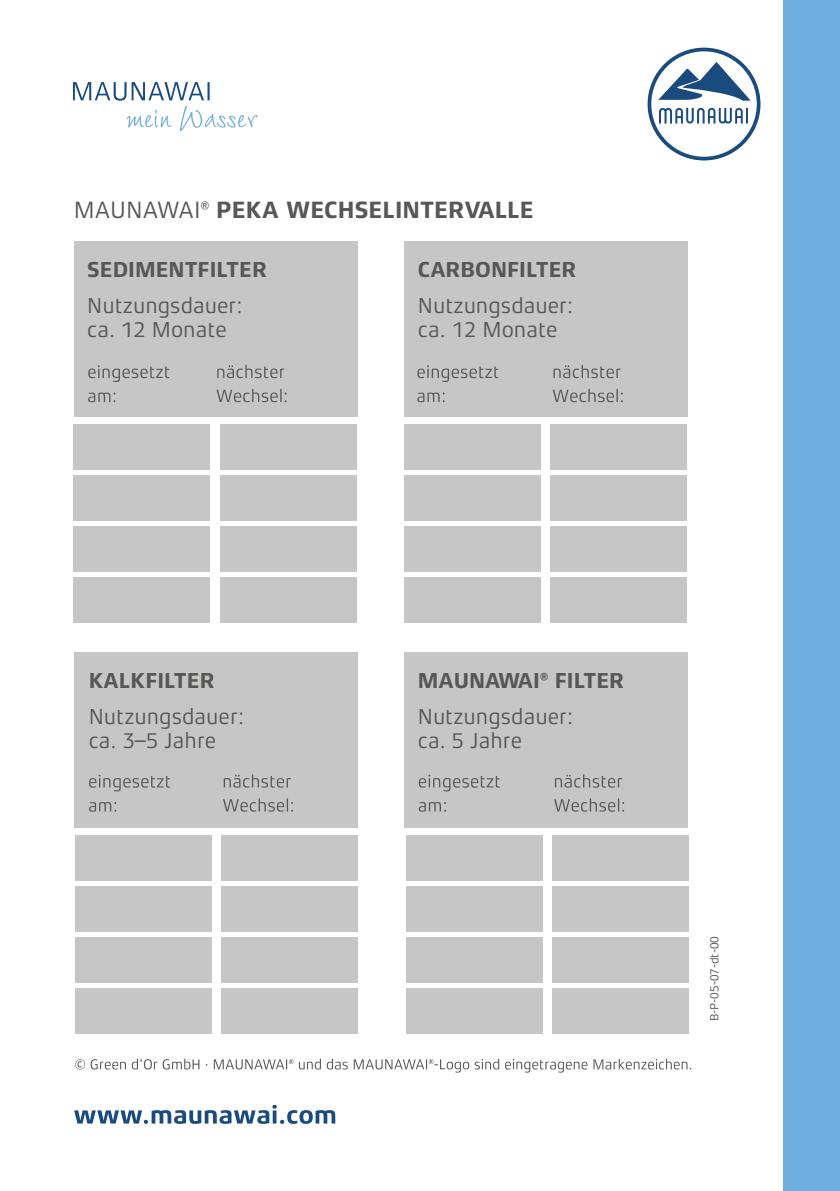
<style>
.page{position:relative;width:840px;height:1191px;background:#fff}
.page>*{position:absolute;margin:0;border:0;box-sizing:border-box;transform-origin:0 0}
.t1{font:700 24px "Xenois Sans Pro";color:#575756}
.t2{font:22px/24px "Xenois Sans Pro";color:#575756}
.t3{font:700 22px "Xenois Sans Pro";color:#575756}
.t4{font:12px "Xenois Sans Pro";letter-spacing:-.01em;color:#575756}
.s1{font-weight:400}
</style>
<div class="page">
<div style="left:782px;top:0;width:57px;height:1191px;background:#70aedf"></div>
<svg style="left:647px;top:48px;width:113px;height:112px"></svg>
<svg style="left:75px;top:1058px;width:616px;height:14px"></svg>
<svg style="left:73px;top:82px;width:184px;height:49px"></svg>
<svg style="left:74px;top:1104px;width:261px;height:19px"></svg>
<div style="left:404px;top:241px;width:283px;height:176px;background:#c6c6c6"></div>
<div style="left:74px;top:652px;width:283px;height:176px;background:#c6c6c6"></div>
<div style="left:74px;top:241px;width:283px;height:176px;background:#c6c6c6"></div>
<div style="left:74px;top:424px;width:136px;height:46px;background:#c6c6c6"></div>
<div style="left:74px;top:475px;width:136px;height:46px;background:#c6c6c6"></div>
<div style="left:74px;top:526px;width:136px;height:46px;background:#c6c6c6"></div>
<div style="left:74px;top:577px;width:136px;height:46px;background:#c6c6c6"></div>
<div style="left:220px;top:424px;width:136px;height:46px;background:#c6c6c6"></div>
<div style="left:220px;top:475px;width:136px;height:46px;background:#c6c6c6"></div>
<div style="left:220px;top:526px;width:136px;height:46px;background:#c6c6c6"></div>
<div style="left:220px;top:577px;width:136px;height:46px;background:#c6c6c6"></div>
<svg style="left:88px;top:392px;width:27px;height:10px"></svg>
<svg style="left:88px;top:365px;width:81px;height:17px"></svg>
<svg style="left:216px;top:389px;width:70px;height:13px"></svg>
<svg style="left:217px;top:365px;width:67px;height:13px"></svg>
<svg style="left:417px;top:392px;width:27px;height:10px"></svg>
<svg style="left:417px;top:365px;width:81px;height:17px"></svg>
<svg style="left:553px;top:389px;width:69px;height:13px"></svg>
<svg style="left:553px;top:365px;width:67px;height:13px"></svg>
<svg style="left:89px;top:802px;width:27px;height:9px"></svg>
<svg style="left:89px;top:774px;width:81px;height:17px"></svg>
<svg style="left:223px;top:798px;width:70px;height:13px"></svg>
<svg style="left:223px;top:774px;width:68px;height:13px"></svg>
<div style="left:404px;top:652px;width:283px;height:176px;background:#c6c6c6"></div>
<svg style="left:418px;top:802px;width:27px;height:9px"></svg>
<svg style="left:418px;top:774px;width:81px;height:17px"></svg>
<svg style="left:554px;top:798px;width:69px;height:13px"></svg>
<svg style="left:554px;top:774px;width:67px;height:13px"></svg>
<div style="left:404px;top:424px;width:136px;height:46px;background:#c6c6c6"></div>
<div style="left:404px;top:475px;width:136px;height:46px;background:#c6c6c6"></div>
<div style="left:404px;top:526px;width:136px;height:46px;background:#c6c6c6"></div>
<div style="left:404px;top:577px;width:136px;height:46px;background:#c6c6c6"></div>
<div style="left:550px;top:424px;width:136px;height:46px;background:#c6c6c6"></div>
<div style="left:550px;top:475px;width:136px;height:46px;background:#c6c6c6"></div>
<div style="left:550px;top:526px;width:136px;height:46px;background:#c6c6c6"></div>
<div style="left:550px;top:577px;width:136px;height:46px;background:#c6c6c6"></div>
<div style="left:75px;top:835px;width:136px;height:45px;background:#c6c6c6"></div>
<div style="left:75px;top:886px;width:136px;height:45px;background:#c6c6c6"></div>
<div style="left:75px;top:937px;width:136px;height:45px;background:#c6c6c6"></div>
<div style="left:75px;top:988px;width:136px;height:46px;background:#c6c6c6"></div>
<div style="left:221px;top:835px;width:136px;height:45px;background:#c6c6c6"></div>
<div style="left:221px;top:886px;width:136px;height:45px;background:#c6c6c6"></div>
<div style="left:221px;top:937px;width:136px;height:45px;background:#c6c6c6"></div>
<div style="left:221px;top:988px;width:136px;height:46px;background:#c6c6c6"></div>
<div style="left:405px;top:835px;width:137px;height:45px;background:#c6c6c6"></div>
<div style="left:405px;top:886px;width:137px;height:45px;background:#c6c6c6"></div>
<div style="left:405px;top:937px;width:137px;height:45px;background:#c6c6c6"></div>
<div style="left:405px;top:988px;width:137px;height:46px;background:#c6c6c6"></div>
<div style="left:551px;top:835px;width:136px;height:45px;background:#c6c6c6"></div>
<div style="left:551px;top:886px;width:136px;height:45px;background:#c6c6c6"></div>
<div style="left:551px;top:937px;width:136px;height:45px;background:#c6c6c6"></div>
<div style="left:551px;top:988px;width:136px;height:46px;background:#c6c6c6"></div>
<p class="t1" style="left:74px;top:196px;width:390px"><span class="s1">MAUNAWAI®</span> PEKA WECHSELINTERVA</p>
<p class="t1" style="left:494px;top:196px;width:41px">LLE</p>
<p class="t3" style="left:87px;top:257px;width:83px">SEDIMENT</p>
<p class="t3" style="left:197px;top:257px;width:68px">FILTER</p>
<p class="t2" style="left:87px;top:294px;width:157px">Nutzungsdauer: ca. 12 Monate</p>
<p class="t3" style="left:417px;top:257px;width:28px">CARB</p>
<p class="t3" style="left:475px;top:257px;width:100px">ONFILTER</p>
<p class="t2" style="left:417px;top:294px;width:157px">Nutzungsdauer: ca. 12 Monate</p>
<p class="t3" style="left:89px;top:668px;width:80px">KALKFILTE</p>
<p class="t3" style="left:199px;top:668px;width:16px">R</p>
<p class="t2" style="left:89px;top:704px;width:157px">Nutzungsdauer: ca. 3–5 Jahre</p>
<p class="t3" style="left:417px;top:668px;width:18px">MAU</p>
<p class="t3" style="left:469px;top:668px;width:97px">NAWAI® FILTE</p>
<p class="t3" style="left:609px;top:668px;width:16px">R</p>
<p class="t2" style="left:417px;top:704px;width:157px">Nutzungsdauer: ca. 5 Jahre</p>
<p class="t4" style="left:707px;top:1021px;width:86px;rotate:-90deg">B-P-05-07-dt-00</p>
</div>
